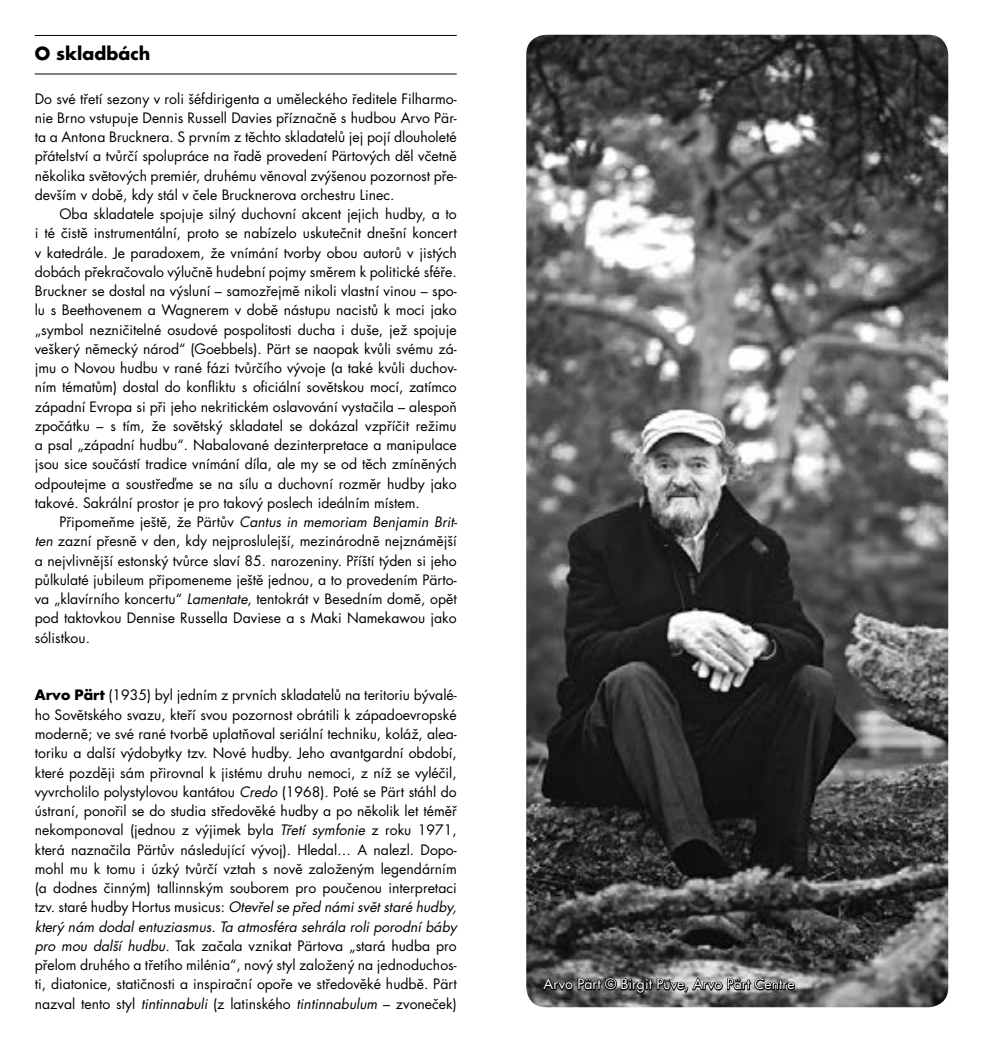
<style>
.page{position:relative;width:983px;height:1042px;background:#fff}
.page>*{position:absolute;margin:0;border:0;box-sizing:border-box;transform-origin:0 0}
.t1{font:700 17.5px "Futura CE";color:#000}
.t2{font:14px/19.2px "Futura CE";color:#000;text-align:justify}
.t3{font:14px "Futura CE";color:#fff}
.s1{font-style:italic}
.s2{font-weight:700}
</style>
<div class="page">
<hr style="left:35px;top:35px;width:421px;height:1px;background:#000">
<hr style="left:35px;top:74px;width:421px;height:1px;background:#000">
<img style="left:526px;top:35px;width:421px;height:972px">
<svg style="left:541px;top:974px;width:255px;height:21px;background:#5d5d5d"></svg>
<p class="t1" style="left:35px;top:42px;width:117px">O skladbách</p>
<p class="t2" style="left:35px;top:89px;width:423px">Do své třetí sezony v roli šéfdirigenta a uměleckého ředitele Filharmo&shy;nie Brno vstupuje Dennis Russell Davies příznačně s hudbou Arvo Pär&shy;ta a Antona Brucknera. S prvním z těchto skladatelů jej pojí dlouholeté přátelství a tvůrčí spolupráce na řadě provedení Pärtových děl včetně několika světových premiér, druhému věnoval zvýšenou pozornost pře&shy;devším v době, kdy stál v čele Brucknerova orchestru Linec.</p>
<p class="t2" style="left:35px;top:205px;width:423px;text-indent:25px">Oba skladatele spojuje silný duchovní akcent jejich hudby, a to i té čistě instrumentální, proto se nabízelo uskutečnit dnešní koncert v katedrále. Je paradoxem, že vnímání tvorby obou autorů v jistých dobách překračovalo výlučně hudební pojmy směrem k politické sféře.<br>Bruckner se dostal na výsluní – samozřejmě nikoli vlastní vinou – spo&shy;lu s Beethovenem a Wagnerem v době nástupu nacistů k moci jako „symbol nezničitelné osudové pospolitosti ducha i duše, jež spojuje veškerý německý národ“ (Goebbels). Pärt se naopak kvůli svému zá&shy;jmu o Novou hudbu v rané fázi tvůrčího vývoje (a také kvůli duchov&shy;ním tématům) dostal do konfliktu s oficiální sovětskou mocí, zatímco západní Evropa si při jeho nekritickém oslavování vystačila – alespoň zpočátku – s tím, že sovětský skladatel se dokázal vzpříčit režimu a psal „západní hudbu“. Nabalované dezinterpretace a manipulace jsou sice součástí tradice vnímání díla, ale my se od těch zmíněných odpoutejme a soustřeďme se na sílu a duchovní rozměr hudby jako takové. Sakrální prostor je pro takový poslech ideálním místem.</p>
<p class="t2" style="left:35px;top:513px;width:424px;text-indent:25px">Připomeňme ještě, že Pärtův <span class="s1">Cantus in memoriam Benjamin Brit&shy;ten</span> zazní přesně v den, kdy nejproslulejší, mezinárodně nejznámější a nejvlivnější estonský tvůrce slaví 85. narozeniny. Příští týden si jeho půlkulaté jubileum připomeneme ještě jednou, a to provedením Pärto&shy;va „klavírního koncertu“ <span class="s1">Lamentate</span>, tentokrát v Besedním domě, opět pod taktovkou Dennise Russella Daviese a s Maki Namekawou jako sólistkou.</p>
<p class="t2" style="left:35px;top:686px;width:423px"><span class="s2">Arvo Pärt</span> (1935) byl jedním z prvních skladatelů na teritoriu bývalé&shy;ho Sovětského svazu, kteří svou pozornost obrátili k západoevropské moderně; ve své rané tvorbě uplatňoval seriální techniku, koláž, alea&shy;toriku a další výdobytky tzv. Nové hudby. Jeho avantgardní období, které později sám přirovnal k jistému druhu nemoci, z níž se vyléčil, vyvrcholilo polystylovou kantátou <span class="s1">Credo</span> (1968). Poté se Pärt stáhl do ústraní, ponořil se do studia středověké hudby a po několik let téměř nekomponoval (jednou z výjimek byla <span class="s1">Třetí symfonie</span> z roku 1971, která naznačila Pärtův následující vývoj). Hledal… A nalezl. Dopo&shy;mohl mu k tomu i úzký tvůrčí vztah s nově založeným legendárním (a dodnes činným) tallinnským souborem pro poučenou interpretaci tzv. staré hudby Hortus musicus: <span class="s1">Otevřel se před námi svět staré hudby, který nám dodal entuziasmus. Ta atmosféra sehrála roli porodní báby pro mou další hudbu.</span> Tak začala vznikat Pärtova „stará hudba pro přelom druhého a třetího milénia“, nový styl založený na jednoduchos&shy;ti, diatonice, statičnosti a inspirační opoře ve středověké hudbě. Pärt nazval tento styl <span class="s1">tintinnabuli</span> (z latinského <span class="s1">tintinnabulum</span> – zvoneček)</p>
<p class="t3" style="left:543px;top:976px;width:252px">Arvo Pärt © Birgit Pūve, Arvo Pärt Centre</p>
</div>
